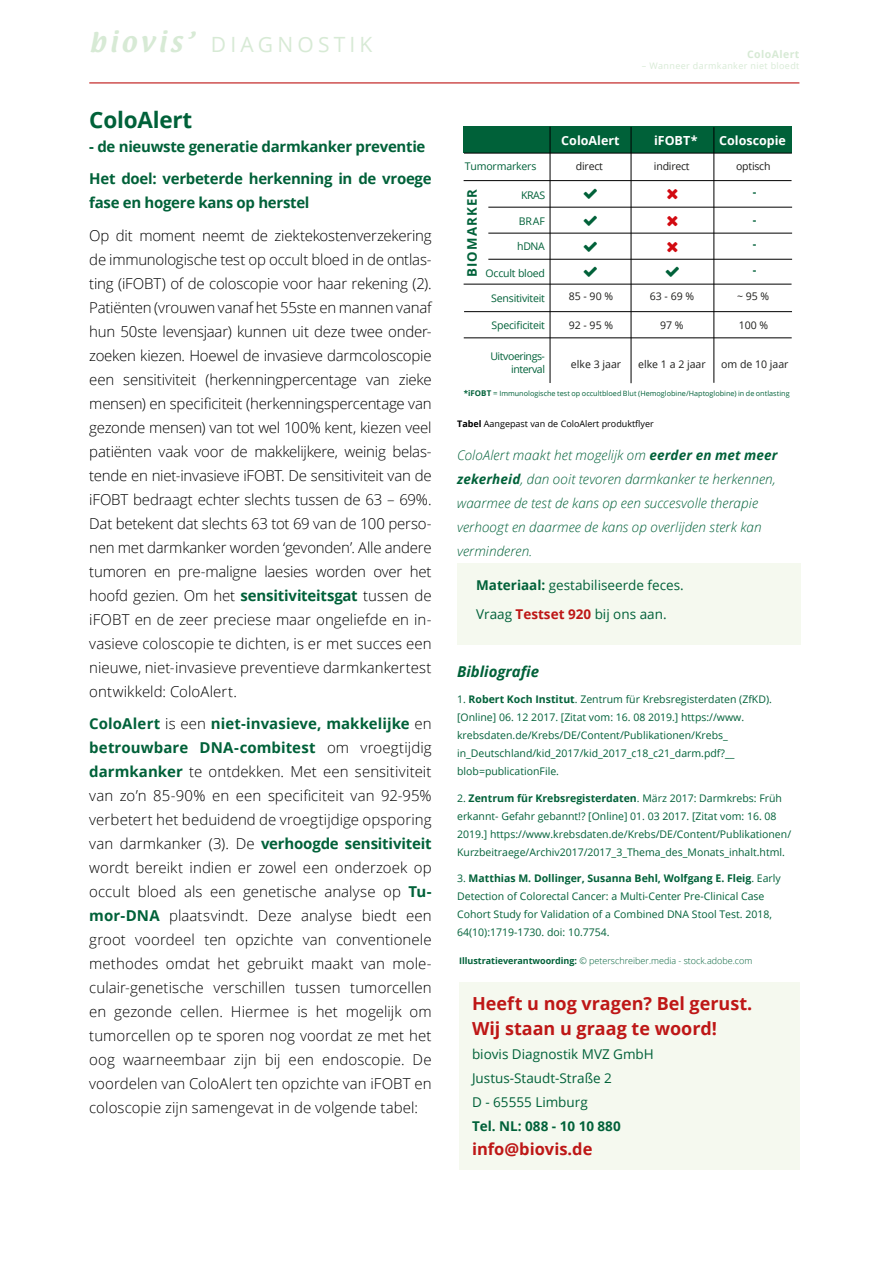
<style>
.page{position:relative;width:893px;height:1263px;background:#fff}
.page>*{position:absolute;margin:0;border:0;box-sizing:border-box;transform-origin:0 0}
.t1{font:700 22.5px "Open Sans";letter-spacing:-.01em;color:#006139}
.t2{font:21px "Open Sans";letter-spacing:.2em;color:#d7ead5}
.t3{font:700 18px/24.2px "Open Sans";color:#be1716}
.t4{font:700 16.5px "Open Sans";color:#be1716}
.t5{font:300 15px/24px "Open Sans";letter-spacing:.005em;color:#000;text-align:justify}
.t6{font:700 15px/32.5px "Open Sans";letter-spacing:-.02em;color:#006139}
.t7{font:italic 700 15px "Open Sans";color:#006139}
.t8{font:italic 300 13.5px/24px "Open Sans";letter-spacing:.005em;color:#006139}
.t9{font:13.5px/24.2px "Open Sans";color:#006139}
.t10{font:700 13.5px "Open Sans";color:#006139}
.t11{font:700 13.2px "Open Sans";letter-spacing:.09em;color:#006139}
.t12{font:700 12.45px "Open Sans";color:#fff}
.t13{font:700 11.1px "Open Sans";color:#006139}
.t14{font:10.5px/18px "Open Sans";color:#006139}
.t15{font:10.5px "Open Sans";color:#1e1e1c}
.t16{font:10.5px "Open Sans";letter-spacing:-.02em;color:#006139}
.t17{font:10.5px/12.6px "Open Sans";letter-spacing:-.04em;color:#006139;text-align:right}
.t18{font:10.5px "Open Sans";letter-spacing:-.02em;color:#1e1e1c}
.t19{font:700 10.5px "Open Sans";letter-spacing:.04em;color:#d7ead5}
.t20{font:300 9px "Open Sans";color:#006139}
.t21{font:9px "Open Sans";color:#000}
.t22{font:9px "Open Sans";letter-spacing:.04em;color:#d7ead5}
.t23{font:7.2px "Open Sans";color:#006139}
.s1{font-family:"Textile";font-size:24px}
.s2{font-weight:700;color:#006139}
.s3{font-weight:700;font-size:7.95px}
.s4{font-size:7.95px}
.s5{font-weight:700}
.s6{font-weight:700;color:#be1716}
</style>
<div class="page">
<hr style="left:89px;top:82px;width:710px;height:1px;background:#be1716">
<div style="left:464px;top:127px;width:328px;height:26px;background:#006139"></div>
<hr style="left:550px;top:127px;width:1px;height:256px;background:#000">
<hr style="left:631px;top:127px;width:1px;height:256px;background:#000">
<hr style="left:714px;top:127px;width:1px;height:256px;background:#000">
<hr style="left:464px;top:153px;width:328px;height:1px;background:#000">
<hr style="left:464px;top:180px;width:327px;height:1px;background:#000">
<hr style="left:464px;top:284px;width:327px;height:1px;background:#000">
<hr style="left:464px;top:311px;width:328px;height:1px;background:#000">
<hr style="left:464px;top:338px;width:328px;height:1px;background:#000">
<hr style="left:488px;top:259px;width:304px;height:1px;background:#000">
<hr style="left:488px;top:233px;width:304px;height:1px;background:#000">
<hr style="left:488px;top:207px;width:304px;height:1px;background:#000">
<div style="left:457px;top:563px;width:343px;height:82px;background:#f5f9ef"></div>
<div style="left:459px;top:982px;width:340px;height:187px;background:#f5f9ef"></div>
<h2 class="t2" style="left:89px;top:30px;width:285px"><span class="s1">biovis’</span> DIAGNOSTIK</h2>
<h1 class="t1" style="left:89px;top:104px;width:104px">ColoAlert</h1>
<p class="t6" style="left:89px;top:129px;width:344px">- de nieuwste generatie darmkanker preventie<br>Het doel: verbeterde herkenning in de vroege</p>
<p class="t6" style="left:89px;top:186px;width:222px">fase en hogere kans op herstel</p>
<p class="t5" style="left:89px;top:223px;width:344px">Op dit moment neemt de ziektekostenverzekering de immunologische test op occult bloed in de ontlas&shy;ting (iFOBT) of de coloscopie voor haar rekening (2).<br>Patiënten (vrouwen vanaf het 55ste en mannen vanaf hun 50ste levensjaar) kunnen uit deze twee onder&shy;zoeken kiezen. Hoewel de invasieve darmcoloscopie een sensitiviteit (herkenningpercentage van zieke mensen) en specificiteit (herkenningspercentage van gezonde mensen) van tot wel 100% kent, kiezen veel patiënten vaak voor de makkelijkere, weinig belas&shy;tende en niet-invasieve iFOBT. De sensitiviteit van de iFOBT bedraagt echter slechts tussen de 63 – 69%.<br>Dat betekent dat slechts 63 tot 69 van de 100 perso&shy;nen met darmkanker worden ‘gevonden’. Alle andere tumoren en pre-maligne laesies worden over het hoofd gezien. Om het <span class="s2">sensitiviteitsgat</span> tussen de iFOBT en de zeer preciese maar ongeliefde en in&shy;vasieve coloscopie te dichten, is er met succes een nieuwe, niet-invasieve preventieve darmkankertest ontwikkeld: ColoAlert.</p>
<p class="t5" style="left:89px;top:711px;width:344px"><span class="s2">ColoAlert</span> is een <span class="s2">niet-invasieve, makkelijke</span> en <span class="s2">betrouwbare DNA-combitest</span> om vroegtijdig <span class="s2">darmkanker</span> te ontdekken. Met een sensitiviteit van zo’n 85-90% en een specificiteit van 92-95% verbetert het beduidend de vroegtijdige opsporing van darmkanker (3). De <span class="s2">verhoogde sensitiviteit </span>wordt bereikt indien er zowel een onderzoek op occult bloed als een genetische analyse op <span class="s2">Tu&shy;mor-DNA</span> plaatsvindt. Deze analyse biedt een groot voordeel ten opzichte van conventionele methodes omdat het gebruikt maakt van mole&shy;culair-genetische verschillen tussen tumorcellen en gezonde cellen. Hiermee is het mogelijk om tumorcellen op te sporen nog voordat ze met het oog waarneembaar zijn bij een endoscopie. De voordelen van ColoAlert ten opzichte van iFOBT en coloscopie zijn samengevat in de volgende tabel:</p>
<p class="t19" style="left:747px;top:47px;width:54px">ColoAlert</p>
<p class="t22" style="left:642px;top:60px;width:159px">– Wanneer darmkanker niet bloedt</p>
<p class="t12" style="left:561px;top:132px;width:60px">ColoAlert</p>
<p class="t12" style="left:654px;top:131px;width:45px">iFOBT*</p>
<p class="t12" style="left:719px;top:132px;width:68px">Coloscopie</p>
<p class="t15" style="left:576px;top:159px;width:29px">direct</p>
<p class="t18" style="left:654px;top:159px;width:37px">indirect</p>
<p class="t18" style="left:736px;top:159px;width:36px">optisch</p>
<p class="t16" style="left:465px;top:159px;width:73px">Tumormarkers</p>
<p class="t11" style="left:463px;top:277px;width:90px;rotate:-90deg">BIOMARKER</p>
<p class="t16" style="left:491px;top:291px;width:55px">Sensitiviteit</p>
<p class="t16" style="left:521px;top:188px;width:26px">KRAS</p>
<p class="t13" style="left:753px;top:184px;width:5px">-</p>
<p class="t16" style="left:519px;top:214px;width:28px">BRAF</p>
<p class="t13" style="left:753px;top:212px;width:5px">-</p>
<p class="t16" style="left:517px;top:239px;width:29px">hDNA</p>
<p class="t13" style="left:753px;top:237px;width:5px">-</p>
<p class="t13" style="left:753px;top:262px;width:5px">-</p>
<p class="t16" style="left:486px;top:266px;width:61px">Occult bloed</p>
<p class="t15" style="left:569px;top:289px;width:46px">85 - 90 %</p>
<p class="t15" style="left:650px;top:289px;width:46px">63 - 69 %</p>
<p class="t15" style="left:737px;top:289px;width:34px">~ 95 %</p>
<p class="t15" style="left:569px;top:318px;width:46px">92 - 95 %</p>
<p class="t15" style="left:660px;top:318px;width:25px">97 %</p>
<p class="t15" style="left:739px;top:318px;width:31px">100 %</p>
<p class="t15" style="left:571px;top:357px;width:52px">elke 3 jaar</p>
<p class="t15" style="left:638px;top:357px;width:69px">elke 1 a 2 jaar</p>
<p class="t15" style="left:721px;top:357px;width:69px">om de 10 jaar</p>
<p class="t16" style="left:492px;top:318px;width:55px">Specificiteit</p>
<p class="t17" style="left:490px;top:350px;width:56px">Uitvoerings&shy;interval</p>
<p class="t23" style="left:464px;top:389px;width:327px"><span class="s3">*iFOBT</span> <span class="s4">=</span> Immunologische test op occultbloed Blut (Hemoglobine/Haptoglobine) in de ontlasting</p>
<p class="t21" style="left:457px;top:418px;width:198px"><span class="s5">Tabel</span> Aangepast van de ColoAlert produktflyer</p>
<p class="t8" style="left:457px;top:442px;width:322px">ColoAlert maakt het mogelijk om <span class="s5">eerder en met meer zekerheid</span>, dan ooit tevoren darmkanker te herkennen, waarmee de test de kans op een succesvolle therapie verhoogt en daarmee de kans op overlijden sterk kan verminderen.</p>
<p class="t9" style="left:476px;top:570px;width:209px;line-height:29.5px"><span class="s5">Materiaal:</span> gestabiliseerde feces.<br>Vraag <span class="s6">Testset 920</span> bij ons aan.</p>
<p class="t7" style="left:457px;top:661px;width:83px">Bibliografie</p>
<p class="t14" style="left:457px;top:690px;width:316px">1. <span class="s5">Robert Koch Institut</span>. Zentrum für Krebsregisterdaten (ZfKD). [Online] 06. 12 2017. [Zitat vom: 16. 08 2019.] https://www. krebsdaten.de/Krebs/DE/Content/Publikationen/Krebs_ in_Deutschland/kid_2017/kid_2017_c18_c21_darm.pdf?__ blob=publicationFile.</p>
<p class="t14" style="left:457px;top:789px;width:336px">2. <span class="s5">Zentrum für Krebsregisterdaten</span>. März 2017: Darmkrebs: Früh erkannt- Gefahr gebannt!? [Online] 01. 03 2017. [Zitat vom: 16. 08<br>2019.] https://www.krebsdaten.de/Krebs/DE/Content/Publikationen/ Kurzbeitraege/Archiv2017/2017_3_Thema_des_Monats_inhalt.html.</p>
<p class="t14" style="left:457px;top:869px;width:325px">3. <span class="s5">Matthias M. Dollinger, Susanna Behl, Wolfgang E. Fleig</span>. Early Detection of Colorectal Cancer: a Multi-Center Pre-Clinical Case Cohort Study for Validation of a Combined DNA Stool Test. 2018, 64(10):1719-1730. doi: 10.7754.</p>
<p class="t20" style="left:459px;top:954px;width:295px"><span class="s5">Illustratieverantwoording:</span> © peterschreiber.media - stock.adobe.com</p>
<p class="t3" style="left:472px;top:991px;width:282px">Heeft u nog vragen? Bel gerust.<br>Wij staan u graag te woord!</p>
<p class="t9" style="left:472px;top:1041px;width:183px">biovis Diagnostik MVZ GmbH<br>Justus-Staudt-Straße 2<br>D - 65555 Limburg</p>
<p class="t10" style="left:472px;top:1116px;width:150px">Tel. NL: 088 - 10 10 880</p>
<p class="t4" style="left:472px;top:1137px;width:122px">info@biovis.de</p>
</div>
